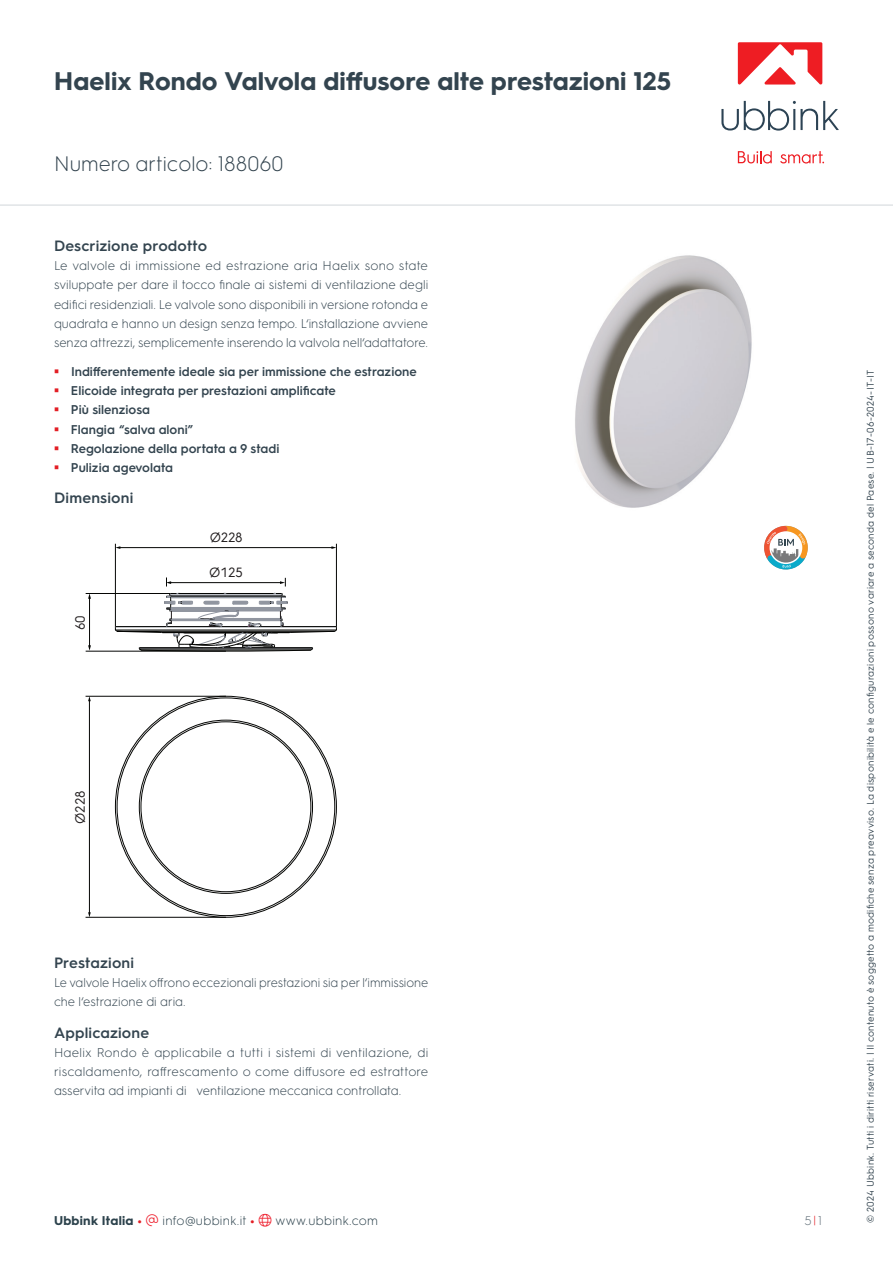
<style>
.page{position:relative;width:893px;height:1263px;background:#fff}
.page>*{position:absolute;margin:0;border:0;box-sizing:border-box;transform-origin:0 0}
.t1{font:700 25.5px "HGS3";letter-spacing:.005em;color:#33444f}
.t2{font:300 21px "HGS3";color:#33444f}
.t3{font:600 15px "HGS3";letter-spacing:.01em;color:#33444f}
.t4{font:13.5px "HGS3";color:#211d1e}
.t5{font:300 12.75px/19.2px "HGS3";color:#33444f;text-align:justify}
.t6{font:600 12.75px/19.2px "HGS3";color:#33444f}
.t7{font:300 12.75px "HGS3";letter-spacing:.02em;color:#2c424c}
.t8{font:300 12.75px "HGS3";color:#66737c}
.t9{font:9.75px "HGS3";letter-spacing:.025em;color:#33444f}
.s1{font-weight:700}
.s2{font-weight:700;color:#e31e25}
.s3{color:#ee1f2d}
.s4{color:#e31e25}
</style>
<div class="page">
<svg style="left:764px;top:525px;width:44px;height:45px"></svg>
<img style="left:575px;top:255px;width:177px;height:253px">
<svg style="left:114px;top:695px;width:223px;height:223px"></svg>
<hr style="left:89px;top:598px;width:1px;height:48px;background:#040503">
<svg style="left:88px;top:645px;width:3px;height:6px"></svg>
<hr style="left:115px;top:544px;width:1px;height:83px;background:#040503">
<hr style="left:86px;top:651px;width:140px;height:1px;background:#040503">
<hr style="left:86px;top:593px;width:84px;height:1px;background:#040503">
<hr style="left:170px;top:582px;width:111px;height:1px;background:#040503">
<svg style="left:166px;top:577px;width:5px;height:9px"></svg>
<svg style="left:280px;top:578px;width:6px;height:8px"></svg>
<hr style="left:119px;top:547px;width:213px;height:1px;background:#040503">
<svg style="left:331px;top:546px;width:5px;height:3px"></svg>
<hr style="left:336px;top:544px;width:1px;height:83px;background:#040503">
<hr style="left:89px;top:700px;width:1px;height:213px;background:#040503">
<svg style="left:88px;top:912px;width:3px;height:5px"></svg>
<hr style="left:86px;top:917px;width:140px;height:1px;background:#040503">
<hr style="left:86px;top:696px;width:140px;height:1px;background:#040503">
<svg style="left:114px;top:592px;width:223px;height:59px"></svg>
<hr style="left:0;top:204px;width:893px;height:2px;background:#e1e4e6">
<svg style="left:721px;top:101px;width:118px;height:30px"></svg>
<svg style="left:738px;top:151px;width:34px;height:13px"></svg>
<svg style="left:780px;top:151px;width:44px;height:13px"></svg>
<svg style="left:738px;top:42px;width:84px;height:43px"></svg>
<h1 class="t1" style="left:54px;top:63px;width:618px">Haelix Rondo Valvola diffusore alte prestazioni 125</h1>
<h2 class="t2" style="left:54px;top:150px;width:231px">Numero articolo: 188060</h2>
<p class="t3" style="left:54px;top:235px;width:155px">Descrizione prodotto</p>
<p class="t5" style="left:54px;top:255px;width:376px">Le valvole di immissione ed estrazione aria Haelix sono state sviluppate per dare il tocco finale ai sistemi di ventilazione degli edifici residenziali. Le valvole sono disponibili in versione rotonda e quadrata e hanno un design senza tempo. L‘installazione avviene senza attrezzi, semplicemente inserendo la valvola nell‘adattatore.</p>
<p class="t6" style="left:71px;top:361px;width:347px">Indifferentemente ideale sia per immissione che estrazione Elicoide integrata per prestazioni amplificate<br>Più silenziosa<br>Flangia “salva aloni”<br>Regolazione della portata a 9 stadi<br>Pulizia agevolata</p>
<p class="t3" style="left:54px;top:487px;width:81px">Dimensioni</p>
<p class="t4" style="left:71px;top:630px;width:16px;rotate:-90deg">60</p>
<p class="t4" style="left:71px;top:823px;width:34px;rotate:-90deg">Ø228</p>
<p class="t4" style="left:210px;top:528px;width:34px">Ø228</p>
<p class="t4" style="left:209px;top:563px;width:35px">Ø125</p>
<p class="t3" style="left:54px;top:952px;width:82px">Prestazioni</p>
<p class="t5" style="left:54px;top:972px;width:376px">Le valvole Haelix offrono eccezionali prestazioni sia per l‘immissione che l‘estrazione di aria.</p>
<p class="t3" style="left:54px;top:1022px;width:97px">Applicazione</p>
<p class="t5" style="left:54px;top:1042px;width:376px">Haelix Rondo è applicabile a tutti i sistemi di ventilazione, di riscaldamento, raffrescamento o come diffusore ed estrattore asservita ad impianti di ventilazione meccanica controllata.</p>
<p class="t7" style="left:54px;top:1211px;width:326px"><span class="s1">Ubbink Italia</span> <span class="s2">•</span> <span class="s3">▼</span> info@ubbink.it <span class="s2">•</span> <span class="s3">●□</span> www.ubbink.com</p>
<p class="t8" style="left:805px;top:1211px;width:19px">5<span class="s4">|</span>1</p>
<p class="t9" style="left:864px;top:1222px;width:854px;rotate:-90deg">© 2024 Ubbink. Tutti i diritti riservati. | Il contenuto è soggetto a modifiche senza preavviso. La disponibilità e le configurazioni possono variare a seconda del Paese. | UB-17-06-2024-IT-IT</p>
</div>
